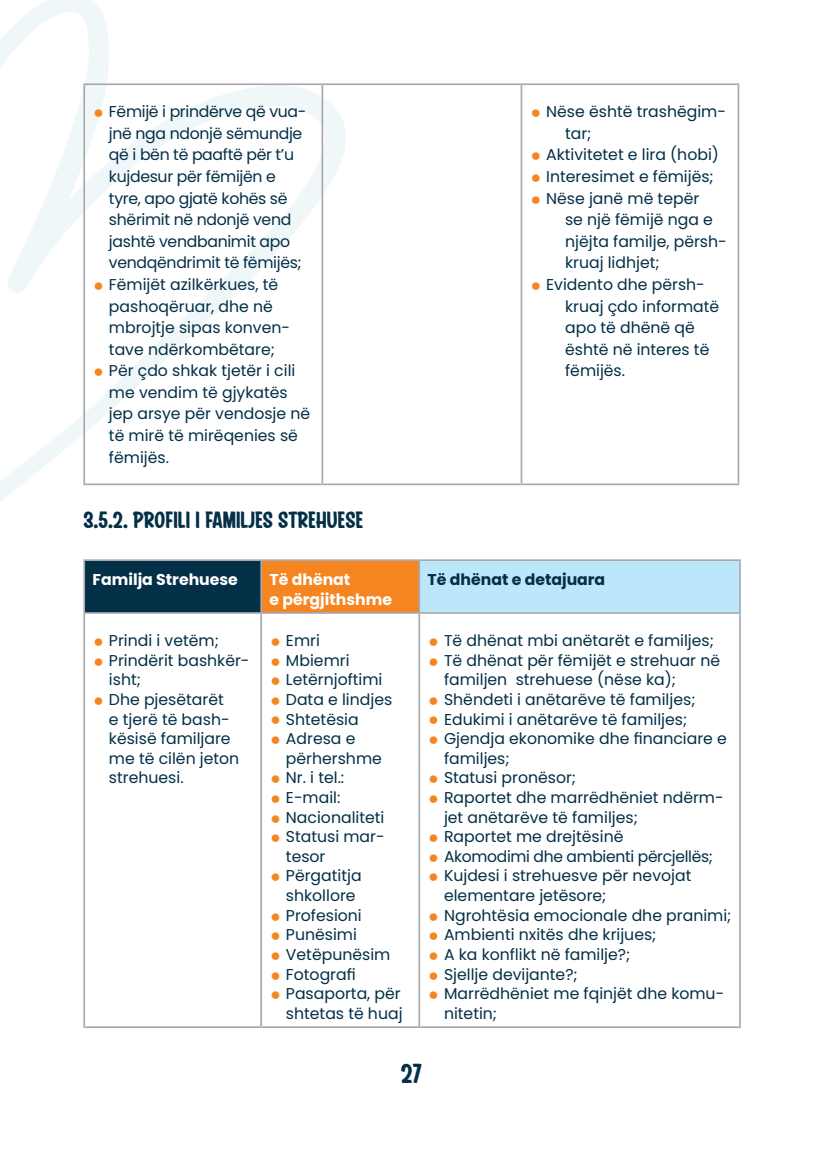
<style>
.page{position:relative;width:823px;height:1168px;background:#fff}
.page>*{position:absolute;margin:0;border:0;box-sizing:border-box;transform-origin:0 0}
.t1{font:500 27.4px "Brusch Casual";color:#032f47}
.t2{font:500 23.6px "Brusch Casual";color:#032f47}
.t3{font:15.6px/21.6px "Poppins";color:#032f47}
.t4{font:15.6px/21.6px "Poppins";letter-spacing:-.02em;color:#032f47}
.t5{font:700 15.6px/19.6px "Poppins";color:#fff}
.t6{font:700 15.6px "Poppins";color:#032f47}
.s1{font-weight:800;font-size:23.6px;color:#f58520}
</style>
<div class="page">
<svg style="left:0;top:0;width:346px;height:502px"></svg>
<hr style="left:83px;top:83px;width:239px;height:2px;background:#a8a9ad">
<hr style="left:83px;top:85px;width:2px;height:398px;background:#a8a9ad">
<hr style="left:322px;top:83px;width:199px;height:2px;background:#a8a9ad">
<hr style="left:321px;top:85px;width:2px;height:398px;background:#a8a9ad">
<hr style="left:521px;top:83px;width:217px;height:2px;background:#a8a9ad">
<hr style="left:520px;top:85px;width:2px;height:398px;background:#a8a9ad">
<hr style="left:737px;top:85px;width:1px;height:398px;background:#a8a9ad">
<hr style="left:83px;top:483px;width:239px;height:2px;background:#a8a9ad">
<hr style="left:322px;top:483px;width:199px;height:2px;background:#a8a9ad">
<hr style="left:521px;top:483px;width:217px;height:2px;background:#a8a9ad">
<div style="left:84px;top:560px;width:177px;height:53px;background:#032f47"></div>
<div style="left:261px;top:560px;width:158px;height:53px;background:#f58520"></div>
<div style="left:419px;top:560px;width:320px;height:53px;background:#bce6fa"></div>
<hr style="left:83px;top:559px;width:178px;height:2px;background:#a8a9ad">
<hr style="left:83px;top:561px;width:2px;height:51px;background:#a8a9ad">
<hr style="left:261px;top:559px;width:158px;height:2px;background:#a8a9ad">
<hr style="left:260px;top:561px;width:2px;height:51px;background:#a8a9ad">
<hr style="left:419px;top:559px;width:321px;height:2px;background:#a8a9ad">
<hr style="left:418px;top:561px;width:2px;height:51px;background:#a8a9ad">
<hr style="left:738px;top:561px;width:2px;height:51px;background:#a8a9ad">
<hr style="left:83px;top:612px;width:178px;height:2px;background:#a8a9ad">
<hr style="left:83px;top:614px;width:2px;height:412px;background:#a8a9ad">
<hr style="left:261px;top:612px;width:158px;height:2px;background:#a8a9ad">
<hr style="left:260px;top:614px;width:2px;height:412px;background:#a8a9ad">
<hr style="left:419px;top:612px;width:321px;height:2px;background:#a8a9ad">
<hr style="left:418px;top:614px;width:2px;height:412px;background:#a8a9ad">
<hr style="left:738px;top:614px;width:2px;height:412px;background:#a8a9ad">
<hr style="left:83px;top:1026px;width:178px;height:2px;background:#a8a9ad">
<hr style="left:261px;top:1026px;width:158px;height:2px;background:#a8a9ad">
<hr style="left:419px;top:1026px;width:321px;height:2px;background:#a8a9ad">
<p class="t4" style="left:109px;top:101px;width:199px;text-indent:-16px"><span class="s1">•</span> Fëmijë i prindërve që vua&shy;jnë nga ndonjë sëmundje që i bën të paaftë për t’u kujdesur për fëmijën e tyre, apo gjatë kohës së shërimit në ndonjë vend jashtë vendbanimit apo vendqëndrimit të fëmijës;</p>
<p class="t3" style="left:109px;top:274px;width:182px;text-indent:-16px"><span class="s1">•</span> Fëmijët azilkërkues, të pashoqëruar, dhe në mbrojtje sipas konven&shy;tave ndërkombëtare;</p>
<p class="t3" style="left:109px;top:360px;width:202px;text-indent:-16px"><span class="s1">•</span> Për çdo shkak tjetër i cili me vendim të gjykatës jep arsye për vendosje në të mirë të mirëqenies së fëmijës.</p>
<h2 class="t2" style="left:83px;top:507px;width:281px">3.5.2. PROFILI I FAMILJES STREHUESE</h2>
<p class="t3" style="left:564px;top:101px;width:162px;text-indent:-35px"><span class="s1">•</span> Nëse është trashëgim&shy;tar;</p>
<p class="t3" style="left:529px;top:144px;width:190px"><span class="s1">•</span> Aktivitetet e lira (hobi)</p>
<p class="t3" style="left:529px;top:166px;width:185px"><span class="s1">•</span> Interesimet e fëmijës;</p>
<p class="t3" style="left:564px;top:187px;width:163px;text-indent:-35px"><span class="s1">•</span> Nëse janë më tepër<br>se një fëmijë nga e njëjta familje, përsh&shy;kruaj lidhjet;</p>
<p class="t3" style="left:564px;top:274px;width:156px;text-indent:-35px"><span class="s1">•</span> Evidento dhe përsh&shy;kruaj çdo informatë apo të dhënë që është në interes të fëmijës.</p>
<p class="t5" style="left:92px;top:570px;width:147px">Familja Strehuese</p>
<p class="t5" style="left:269px;top:570px;width:124px">Të dhënat<br>e përgjithshme</p>
<p class="t6" style="left:427px;top:570px;width:179px">Të dhënat e detajuara</p>
<p class="t3" style="left:92px;top:630px;width:128px"><span class="s1">•</span> Prindi i vetëm;</p>
<p class="t3" style="left:109px;top:650px;width:142px;line-height:19.6px;text-indent:-16px"><span class="s1">•</span> Prindërit bashkër&shy;isht;</p>
<p class="t3" style="left:109px;top:690px;width:132px;line-height:19.6px;text-indent:-16px"><span class="s1">•</span> Dhe pjesëtarët<br>e tjerë të bash&shy;kësisë familjare me të cilën jeton strehuesi.</p>
<p class="t3" style="left:427px;top:630px;width:287px"><span class="s1">•</span> Të dhënat mbi anëtarët e familjes;</p>
<p class="t3" style="left:444px;top:650px;width:277px;line-height:19.6px;text-indent:-16px"><span class="s1">•</span> Të dhënat për fëmijët e strehuar në familjen strehuese (nëse ka);</p>
<p class="t3" style="left:427px;top:689px;width:269px"><span class="s1">•</span> Shëndeti i anëtarëve të familjes;</p>
<p class="t3" style="left:427px;top:708px;width:261px"><span class="s1">•</span> Edukimi i anëtarëve të familjes;</p>
<p class="t3" style="left:444px;top:729px;width:284px;line-height:19.6px;text-indent:-16px"><span class="s1">•</span> Gjendja ekonomike dhe financiare e familjes;</p>
<p class="t3" style="left:427px;top:767px;width:150px"><span class="s1">•</span> Statusi pronësor;</p>
<p class="t3" style="left:444px;top:788px;width:281px;line-height:19.6px;text-indent:-16px"><span class="s1">•</span> Raportet dhe marrëdhëniet ndërm&shy;jet anëtarëve të familjes;</p>
<p class="t3" style="left:427px;top:826px;width:197px"><span class="s1">•</span> Raportet me drejtësinë</p>
<p class="t4" style="left:427px;top:846px;width:287px"><span class="s1">•</span> Akomodimi dhe ambienti përcjellës;</p>
<p class="t3" style="left:444px;top:866px;width:249px;line-height:19.6px;text-indent:-16px"><span class="s1">•</span> Kujdesi i strehuesve për nevojat elementare jetësore;</p>
<p class="t3" style="left:427px;top:904px;width:305px"><span class="s1">•</span> Ngrohtësia emocionale dhe pranimi;</p>
<p class="t3" style="left:427px;top:924px;width:230px"><span class="s1">•</span> Ambienti nxitës dhe krijues;</p>
<p class="t3" style="left:427px;top:944px;width:204px"><span class="s1">•</span> A ka konflikt në familje?;</p>
<p class="t3" style="left:427px;top:963px;width:151px"><span class="s1">•</span> Sjellje devijante?;</p>
<p class="t3" style="left:444px;top:984px;width:281px;line-height:19.6px;text-indent:-16px"><span class="s1">•</span> Marrëdhëniet me fqinjët dhe komu&shy;nitetin;</p>
<p class="t3" style="left:269px;top:630px;width:52px"><span class="s1">•</span> Emri</p>
<p class="t3" style="left:269px;top:649px;width:81px"><span class="s1">•</span> Mbiemri</p>
<p class="t3" style="left:269px;top:669px;width:114px"><span class="s1">•</span> Letërnjoftimi</p>
<p class="t3" style="left:269px;top:689px;width:124px"><span class="s1">•</span> Data e lindjes</p>
<p class="t3" style="left:269px;top:708px;width:91px"><span class="s1">•</span> Shtetësia</p>
<p class="t3" style="left:286px;top:729px;width:97px;line-height:19.6px;text-indent:-16px"><span class="s1">•</span> Adresa e përhershme</p>
<p class="t3" style="left:269px;top:767px;width:76px"><span class="s1">•</span> Nr. i tel.:</p>
<p class="t3" style="left:269px;top:787px;width:72px"><span class="s1">•</span> E-mail:</p>
<p class="t3" style="left:269px;top:806px;width:116px"><span class="s1">•</span> Nacionaliteti</p>
<p class="t3" style="left:286px;top:827px;width:100px;line-height:19.6px;text-indent:-16px"><span class="s1">•</span> Statusi mar&shy;tesor</p>
<p class="t3" style="left:286px;top:866px;width:77px;line-height:19.6px;text-indent:-16px"><span class="s1">•</span> Përgatitja shkollore</p>
<p class="t3" style="left:269px;top:904px;width:94px"><span class="s1">•</span> Profesioni</p>
<p class="t3" style="left:269px;top:924px;width:89px"><span class="s1">•</span> Punësimi</p>
<p class="t3" style="left:269px;top:944px;width:122px"><span class="s1">•</span> Vetëpunësim</p>
<p class="t3" style="left:269px;top:963px;width:88px"><span class="s1">•</span> Fotografi</p>
<p class="t3" style="left:269px;top:984px;width:134px;line-height:19.6px;text-align:right"><span class="s1">•</span> Pasaporta, për shtetas të huaj</p>
<h1 class="t1" style="left:400px;top:1058px;width:23px">27</h1>
</div>
